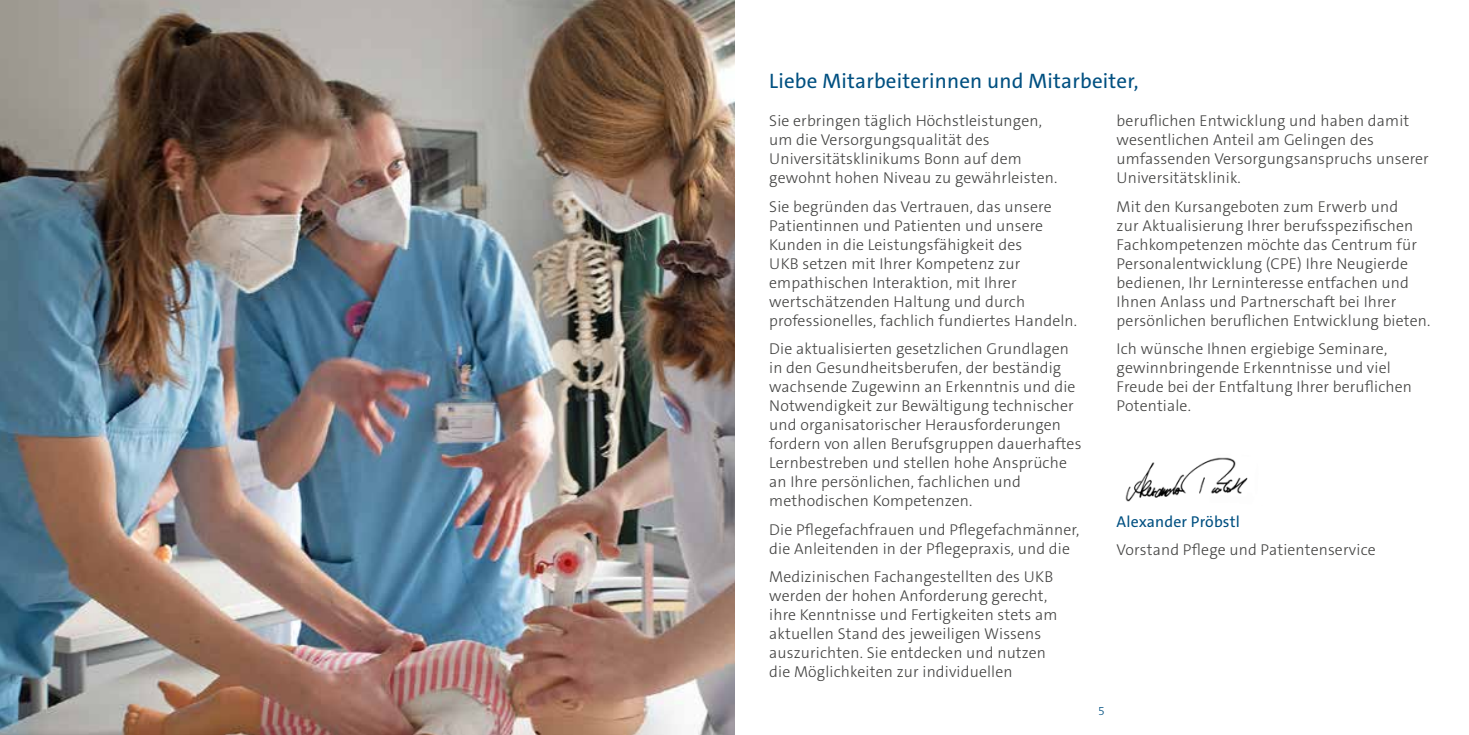
<style>
.page{position:relative;width:1469px;height:735px;background:#fff}
.page>*{position:absolute;margin:0;border:0;box-sizing:border-box;transform-origin:0 0}
.t1{font:21px "The Sans C5";letter-spacing:.01em;color:#005081}
.t2{font:300 15.75px/18.9px "The Sans C5";letter-spacing:.01em;color:#424241}
.t3{font:15.75px "The Sans C5";letter-spacing:.01em;color:#005081}
.t4{font:300 12.25px "The Sans C5";color:#005081}
</style>
<div class="page">
<img style="left:0;top:0;width:734px;height:734px">
<img style="left:1125px;top:457px;width:123px;height:45px">
<h1 class="t1" style="left:769px;top:67px;width:371px">Liebe Mitarbeiterinnen und Mitarbeiter,</h1>
<p class="t2" style="left:769px;top:112px;width:289px">Sie erbringen täglich Höchstleistungen, um die Versorgungsqualität des Universitätsklinikums Bonn auf dem gewohnt hohen Niveau zu gewährleisten.</p>
<p class="t2" style="left:769px;top:197px;width:309px">Sie begründen das Vertrauen, das unsere Patientinnen und Patienten und unsere Kunden in die Leistungsfähigkeit des<br>UKB setzen mit Ihrer Kompetenz zur empathischen Interaktion, mit Ihrer wertschätzenden Haltung und durch professionelles, fachlich fundiertes Handeln.</p>
<p class="t2" style="left:769px;top:339px;width:314px">Die aktualisierten gesetzlichen Grundlagen in den Gesundheitsberufen, der beständig wachsende Zugewinn an Erkenntnis und die Notwendigkeit zur Bewältigung technischer und organisatorischer Herausforderungen fordern von allen Berufsgruppen dauerhaftes Lernbestreben und stellen hohe Ansprüche an Ihre persönlichen, fachlichen und methodischen Kompetenzen.</p>
<p class="t2" style="left:769px;top:519px;width:312px">Die Pflegefachfrauen und Pflegefachmänner, die Anleitenden in der Pflegepraxis, und die</p>
<p class="t2" style="left:769px;top:567px;width:290px">Medizinischen Fachangestellten des UKB werden der hohen Anforderung gerecht, ihre Kenntnisse und Fertigkeiten stets am aktuellen Stand des jeweiligen Wissens auszurichten. Sie entdecken und nutzen die Möglichkeiten zur individuellen</p>
<p class="t2" style="left:1116px;top:112px;width:314px">beruflichen Entwicklung und haben damit wesentlichen Anteil am Gelingen des umfassenden Versorgungsanspruchs unserer Universitätsklinik.</p>
<p class="t2" style="left:1116px;top:197px;width:315px">Mit den Kursangeboten zum Erwerb und<br>zur Aktualisierung Ihrer berufsspezifischen Fachkompetenzen möchte das Centrum für Personalentwicklung (CPE) Ihre Neugierde bedienen, Ihr Lerninteresse entfachen und Ihnen Anlass und Partnerschaft bei Ihrer persönlichen beruflichen Entwicklung bieten.</p>
<p class="t2" style="left:1116px;top:339px;width:297px">Ich wünsche Ihnen ergiebige Seminare, gewinnbringende Erkenntnisse und viel Freude bei der Entfaltung Ihrer beruflichen Potentiale.</p>
<p class="t3" style="left:1116px;top:511px;width:125px">Alexander Pröbstl</p>
<p class="t2" style="left:1116px;top:540px;width:260px">Vorstand Pflege und Patientenservice</p>
<p class="t4" style="left:1098px;top:702px;width:8px">5</p>
</div>
